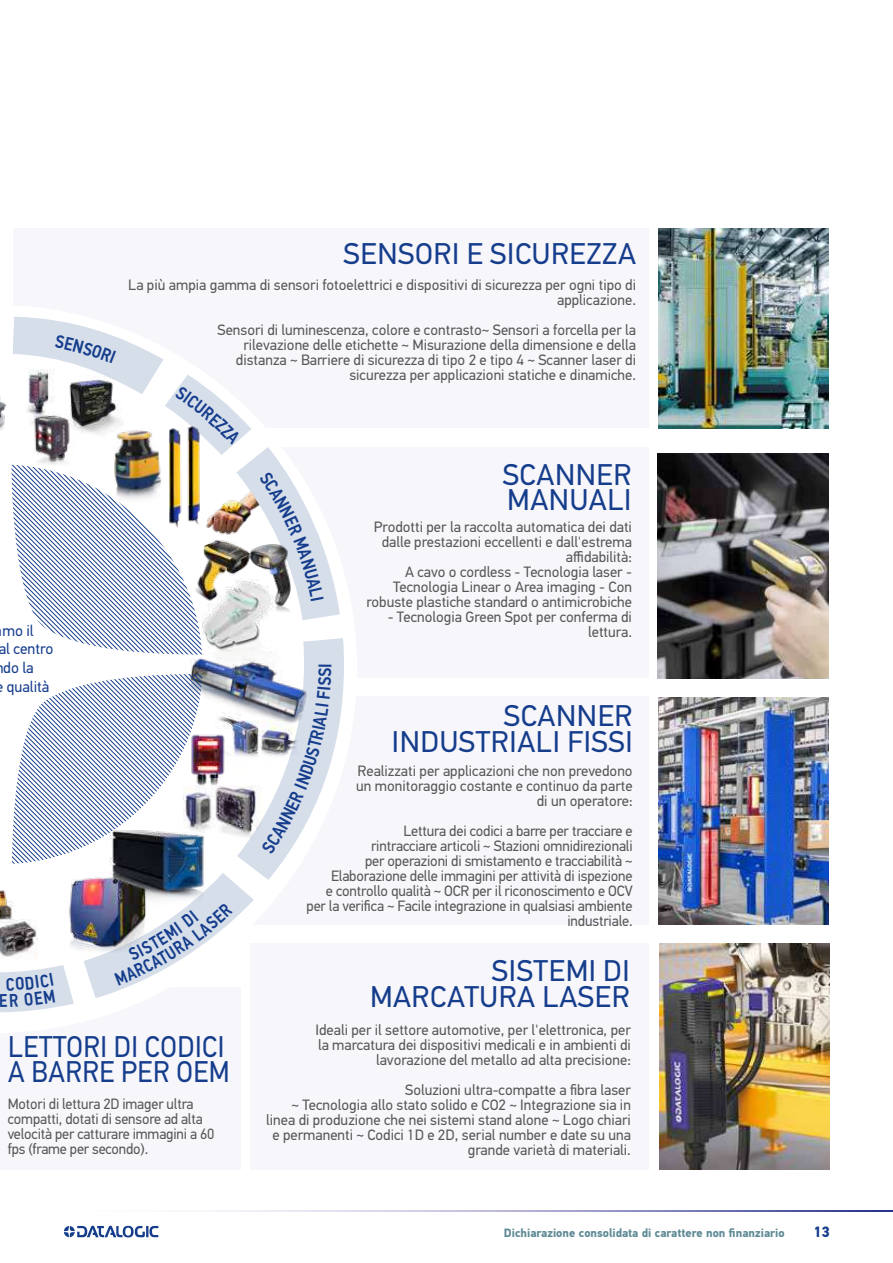
<style>
.page{position:relative;width:893px;height:1263px;background:#fff}
.page>*{position:absolute;margin:0;border:0;box-sizing:border-box;transform-origin:0 0}
.t1{font:30px/25.5px "PF Din Text Pro";letter-spacing:.02em;color:#153d8c;text-align:right}
.t2{font:30px/24.3px "PF Din Text Pro";letter-spacing:.02em;color:#153d8c;scale:.92 1}
.t3{font:15.6px "PF Din Text Pro";color:#153d8c}
.t4{font:15px/15px "PF Din Text Pro";color:#575756;text-align:right}
.t5{font:700 15px "PF Din Text Pro";color:#153d8c}
.t6{font:700 12px "PF Din Text Pro";color:#5e8a95}
</style>
<div class="page">
<svg style="left:210px;top:1211px;width:683px;height:1px"></svg>
<svg style="left:64px;top:1225px;width:94px;height:12px"></svg>
<div style="left:250px;top:943px;width:399px;height:227px;background:#f6f6fb"></div>
<div style="left:18px;top:696px;width:631px;height:229px;background:#f6f6fb"></div>
<div style="left:13px;top:228px;width:636px;height:200px;background:#f6f6fb"></div>
<div style="left:22px;top:447px;width:627px;height:231px;background:#f6f6fb"></div>
<img style="left:658px;top:228px;width:170px;height:200px">
<img style="left:657px;top:454px;width:172px;height:224px">
<img style="left:659px;top:943px;width:170px;height:227px">
<img style="left:658px;top:697px;width:171px;height:228px">
<div style="left:0;top:988px;width:240px;height:182px;background:#f6f6fb"></div>
<svg style="left:0;top:317px;width:344px;height:695px"></svg>
<img style="left:0;top:960px;width:13px;height:6px">
<img style="left:0;top:919px;width:37px;height:41px">
<img style="left:0;top:884px;width:14px;height:40px">
<img style="left:63px;top:375px;width:61px;height:61px">
<img style="left:26px;top:406px;width:65px;height:59px">
<img style="left:111px;top:427px;width:34px;height:38px">
<img style="left:145px;top:424px;width:65px;height:110px">
<img style="left:0;top:347px;width:14px;height:127px">
<img style="left:12px;top:369px;width:51px;height:65px">
<img style="left:110px;top:840px;width:99px;height:63px">
<img style="left:171px;top:640px;width:161px;height:118px">
<img style="left:202px;top:730px;width:28px;height:55px">
<img style="left:202px;top:785px;width:59px;height:55px">
<img style="left:215px;top:703px;width:82px;height:72px">
<img style="left:281px;top:601px;width:20px;height:15px">
<img style="left:202px;top:534px;width:57px;height:45px">
<img style="left:64px;top:871px;width:106px;height:86px">
<svg style="left:12px;top:674px;width:190px;height:190px"></svg>
<svg style="left:12px;top:465px;width:190px;height:190px"></svg>
<img style="left:201px;top:579px;width:80px;height:93px">
<svg style="left:259px;top:471px;width:65px;height:130px"></svg>
<svg style="left:114px;top:903px;width:119px;height:82px"></svg>
<svg style="left:261px;top:704px;width:68px;height:150px"></svg>
<svg style="left:317px;top:664px;width:15px;height:34px"></svg>
<div style="left:55px;top:335px;width:61px;height:29px;background:#d6deea"></div>
<svg style="left:175px;top:386px;width:66px;height:59px"></svg>
<div style="left:1px;top:973px;width:54px;height:34px;background:#d6deea"></div>
<h1 class="t1" style="left:344px;top:242px;width:294px">SENSORI E SICUREZZA</h1>
<p class="t4" style="left:128px;top:278px;width:509px">La più ampia gamma di sensori fotoelettrici e dispositivi di sicurezza per ogni tipo di applicazione.</p>
<p class="t4" style="left:218px;top:323px;width:420px">Sensori di luminescenza, colore e contrasto~ Sensori a forcella per la rilevazione delle etichette ~ Misurazione della dimensione e della distanza ~ Barriere di sicurezza di tipo 2 e tipo 4 ~ Scanner laser di sicurezza per applicazioni statiche e dinamiche.</p>
<p class="t3" style="left:2px;top:621px;width:33px">mo il</p>
<p class="t3" style="left:-1px;top:640px;width:56px">al centro</p>
<p class="t3" style="left:3px;top:658px;width:32px">do la</p>
<p class="t3" style="left:7px;top:677px;width:44px">qualità</p>
<h1 class="t2" style="left:8px;top:1035px;width:242px">LETTORI DI CODICI<br>A BARRE PER OEM</h1>
<p class="t4" style="left:8px;top:1097px;width:208px;text-align:left">Motori di lettura 2D imager ultra compatti, dotati di sensore ad alta velocità per catturare immagini a 60 fps (frame per secondo).</p>
<h1 class="t1" style="left:503px;top:462px;width:130px;text-align:left">SCANNER<br>MANUALI</h1>
<p class="t4" style="left:366px;top:520px;width:267px">Prodotti per la raccolta automatica dei dati dalle prestazioni eccellenti e dall'estrema affidabilità:<br>A cavo o cordless - Tecnologia laser - Tecnologia Linear o Area imaging - Con robuste plastiche standard o antimicrobiche</p>
<p class="t4" style="left:388px;top:610px;width:246px">- Tecnologia Green Spot per conferma di lettura.</p>
<h1 class="t1" style="left:392px;top:703px;width:242px">SCANNER<br>INDUSTRIALI FISSI</h1>
<p class="t4" style="left:356px;top:763px;width:278px">Realizzati per applicazioni che non prevedono un monitoraggio costante e continuo da parte di un operatore:</p>
<p class="t4" style="left:306px;top:823px;width:328px">Lettura dei codici a barre per tracciare e<br>rintracciare articoli ~ Stazioni omnidirezionali<br>per operazioni di smistamento e tracciabilità ~ Elaborazione delle immagini per attività di ispezione<br>e controllo qualità ~ OCR per il riconoscimento e OCV per la verifica ~ Facile integrazione in qualsiasi ambiente industriale.</p>
<h1 class="t1" style="left:370px;top:959px;width:261px">SISTEMI DI<br>MARCATURA LASER</h1>
<p class="t4" style="left:316px;top:1023px;width:317px">Ideali per il settore automotive, per l'elettronica, per la marcatura dei dispositivi medicali e in ambienti di lavorazione del metallo ad alta precisione:</p>
<p class="t4" style="left:266px;top:1083px;width:366px">Soluzioni ultra-compatte a fibra laser<br>~ Tecnologia allo stato solido e CO2 ~ Integrazione sia in linea di produzione che nei sistemi stand alone ~ Logo chiari e permanenti ~ Codici 1D e 2D, serial number e date su una grande varietà di materiali.</p>
<p class="t6" style="left:504px;top:1226px;width:282px">Dichiarazione consolidata di carattere non finanziario</p>
<p class="t5" style="left:813px;top:1223px;width:18px">13</p>
</div>
